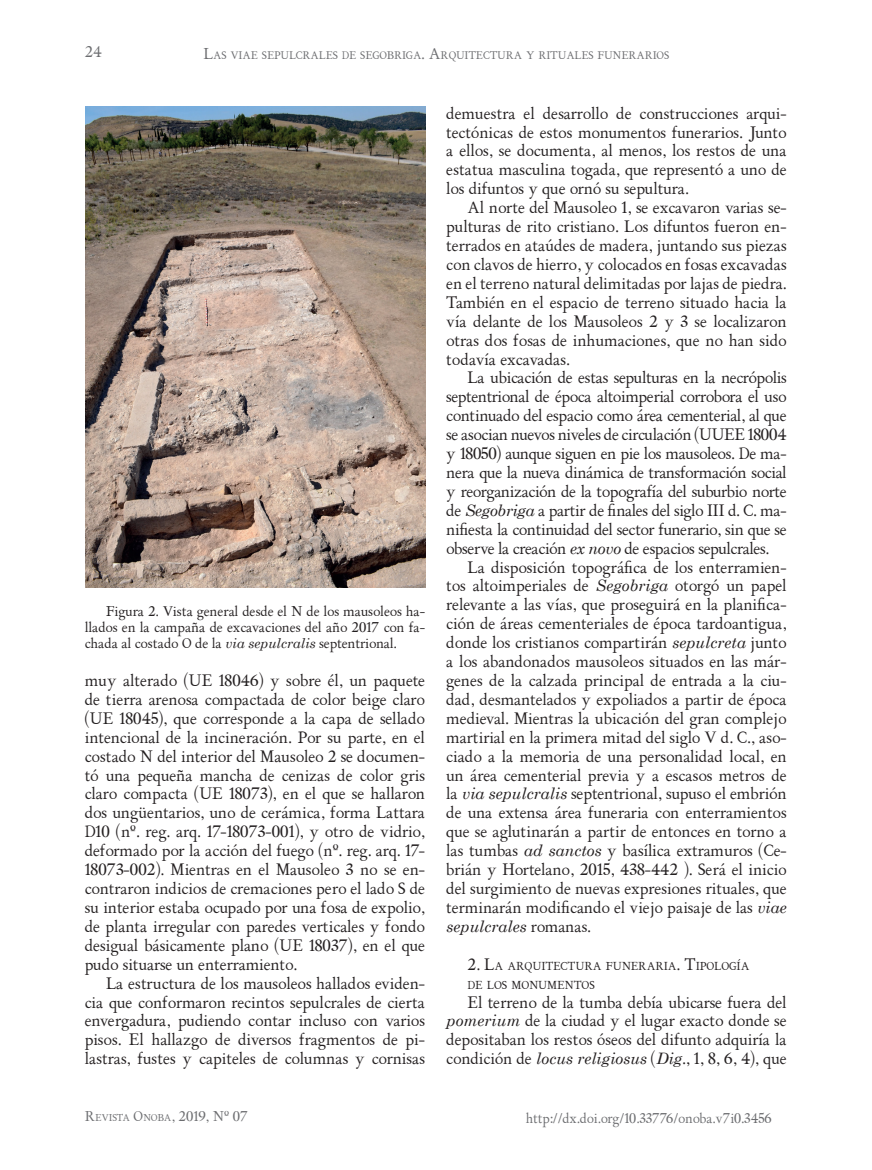
<style>
.page{position:relative;width:872px;height:1170px;background:#fff}
.page>*{position:absolute;margin:0;border:0;box-sizing:border-box;transform-origin:0 0}
.Texto_G{font:15.75px/18.9px "ALPHABETUM Unicode";color:#231f20;text-align:justify}
.t1{font:15px "ALPHABETUM Unicode";color:#6c6d70}
.Pie_de_página{font:13.5px/16.2px "ALPHABETUM Unicode";color:#231f20;text-align:justify}
.t2{font:13.5px "ALPHABETUM Unicode";color:#6c6d70}
.N_1{font:10.95px "ALPHABETUM Unicode";color:#231f20}
.t3{font:10.5px "ALPHABETUM Unicode";color:#6c6d70}
.t4{font:9.45px "ALPHABETUM Unicode";color:#6c6d70}
.s1{font-size:15px}
.s2{font-style:italic}
.s3{font-size:15.75px}
.s4{font-size:13.5px}
</style>
<div class="page">
<img style="left:85px;top:106px;width:340px;height:481px">
<p class="t1" style="left:85px;top:42px;width:19px">24</p>
<p class="t3" style="left:204px;top:48px;width:467px"><span class="s1">L</span>AS VIAE SEPULCRALES DE SEGOBRIGA<span class="s1">. A</span>RQUITECTURA Y RITUALES FUNERARIOS</p>
<p class="Pie_de_página" style="left:85px;top:603px;width:342px;text-indent:21px">Figura 2. Vista general desde el N de los mausoleos ha&shy;llados en la campaña de excavaciones del año 2017 con fa&shy;chada al costado O de la <span class="s2">via sepulcralis</span> septentrional.</p>
<p class="Texto_G" style="left:85px;top:671px;width:342px">muy alterado (UE 18046) y sobre él, un paquete de tierra arenosa compactada de color beige claro (UE 18045), que corresponde a la capa de sellado intencional de la incineración. Por su parte, en el costado N del interior del Mausoleo 2 se documen&shy;tó una pequeña mancha de cenizas de color gris claro compacta (UE 18073), en el que se hallaron dos ungüentarios, uno de cerámica, forma Lattara D10 (nº. reg. arq. 17-18073-001), y otro de vidrio, deformado por la acción del fuego (nº. reg. arq. 17- 18073-002). Mientras en el Mausoleo 3 no se en&shy;contraron indicios de cremaciones pero el lado S de su interior estaba ocupado por una fosa de expolio, de planta irregular con paredes verticales y fondo desigual básicamente plano (UE 18037), en el que pudo situarse un enterramiento.</p>
<p class="Texto_G" style="left:85px;top:973px;width:342px;text-indent:21px">La estructura de los mausoleos hallados eviden&shy;cia que conformaron recintos sepulcrales de cierta envergadura, pudiendo contar incluso con varios pisos. El hallazgo de diversos fragmentos de pi&shy;lastras, fustes y capiteles de columnas y cornisas</p>
<p class="Texto_G" style="left:446px;top:104px;width:342px">demuestra el desarrollo de construcciones arqui&shy;tectónicas de estos monumentos funerarios. Junto a ellos, se documenta, al menos, los restos de una estatua masculina togada, que representó a uno de los difuntos y que ornó su sepultura.</p>
<p class="Texto_G" style="left:446px;top:199px;width:342px;text-indent:21px">Al norte del Mausoleo 1, se excavaron varias se&shy;pulturas de rito cristiano. Los difuntos fueron en&shy;terrados en ataúdes de madera, juntando sus piezas con clavos de hierro, y colocados en fosas excavadas en el terreno natural delimitadas por lajas de piedra.<br>También en el espacio de terreno situado hacia la vía delante de los Mausoleos 2 y 3 se localizaron otras dos fosas de inhumaciones, que no han sido todavía excavadas.</p>
<p class="Texto_G" style="left:446px;top:369px;width:342px;text-indent:21px">La ubicación de estas sepulturas en la necrópolis septentrional de época altoimperial corrobora el uso continuado del espacio como área cementerial, al que se asocian nuevos niveles de circulación (UUEE 18004 y 18050) aunque siguen en pie los mausoleos. De ma&shy;nera que la nueva dinámica de transformación social y reorganización de la topografía del suburbio norte de <span class="s2">Segobriga</span> a partir de finales del siglo III d. C. ma&shy;nifiesta la continuidad del sector funerario, sin que se observe la creación <span class="s2">ex novo</span> de espacios sepulcrales.</p>
<p class="Texto_G" style="left:446px;top:558px;width:342px;text-indent:21px">La disposición topográfica de los enterramien&shy;tos altoimperiales de <span class="s2">Segobriga</span> otorgó un papel relevante a las vías, que proseguirá en la planifica&shy;ción de áreas cementeriales de época tardoantigua, donde los cristianos compartirán <span class="s2">sepulcreta</span> junto a los abandonados mausoleos situados en las már&shy;genes de la calzada principal de entrada a la ciu&shy;dad, desmantelados y expoliados a partir de época medieval. Mientras la ubicación del gran complejo martirial en la primera mitad del siglo V d. C., aso&shy;ciado a la memoria de una personalidad local, en un área cementerial previa y a escasos metros de la <span class="s2">via sepulcralis</span> septentrional, supuso el embrión de una extensa área funeraria con enterramientos que se aglutinarán a partir de entonces en torno a las tumbas <span class="s2">ad sanctos</span> y basílica extramuros (Ce&shy;brián y Hortelano, 2015, 438-442 ). Será el inicio del surgimiento de nuevas expresiones rituales, que terminarán modificando el viejo paisaje de las <span class="s2">viae sepulcrales</span> romanas.</p>
<p class="N_1" style="left:468px;top:958px;width:283px"><span class="s3">2. L</span>A ARQUITECTURA FUNERARIA<span class="s3">. T</span>IPOLOGÍA</p>
<p class="N_1" style="left:468px;top:977px;width:129px">DE LOS MONUMENTOS</p>
<p class="Texto_G" style="left:446px;top:992px;width:342px;text-indent:21px">El terreno de la tumba debía ubicarse fuera del <span class="s2">pomerium</span> de la ciudad y el lugar exacto donde se depositaban los restos óseos del difunto adquiría la condición de <span class="s2">locus religiosus</span> (<span class="s2">Dig</span>., 1, 8, 6, 4), que</p>
<p class="t4" style="left:85px;top:1111px;width:165px"><span class="s4">R</span>EVISTA <span class="s4">O</span>NOBA<span class="s4">, 2019, Nº 07</span></p>
<p class="t2" style="left:526px;top:1109px;width:247px">http://dx.doi.org/10.33776/onoba.v7i0.3456</p>
</div>
